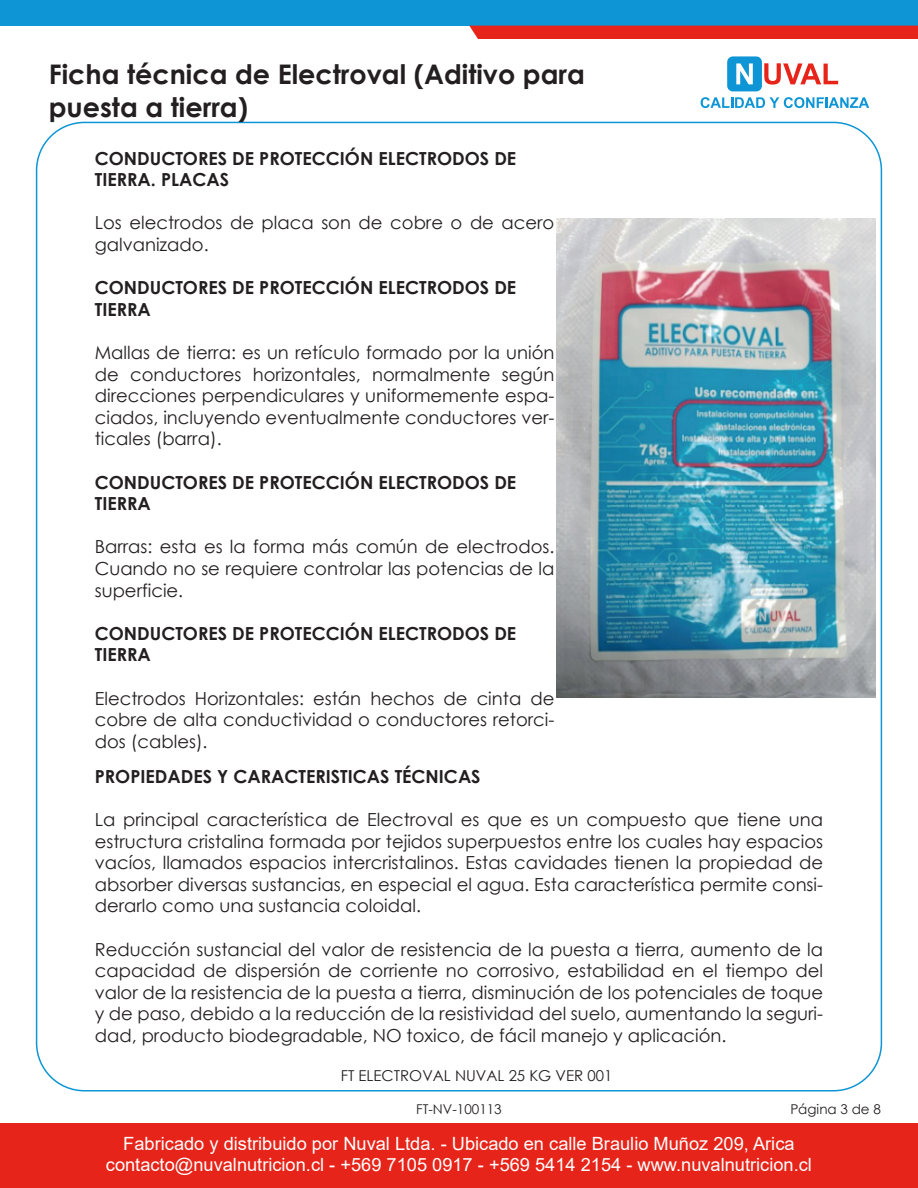
<style>
.page{position:relative;width:918px;height:1188px;background:#fff}
.page>*{position:absolute;margin:0;border:0;box-sizing:border-box;transform-origin:0 0}
.t1{font:700 27px/32.4px "Century Gothic";color:#231f20}
.t2{font:18.3px/21.9px "Arial";color:#fff;text-align:center}
.t3{font:18px/21.6px "Century Gothic";color:#231f20;text-align:justify}
.t4{font:700 18px/21.6px "Century Gothic";color:#231f20}
.t5{font:15px "Century Gothic";color:#231f20}
.t6{font:13.5px "Century Gothic";color:#231f20}
</style>
<div class="page">
<div style="left:0;top:0;width:918px;height:26px;background:#0d95d5"></div>
<div style="left:0;top:1124px;width:918px;height:64px;background:#e72419"></div>
<div style="left:469px;top:26px;width:449px;height:13px;background:#e72419"></div>
<div style="left:727px;top:56px;width:35px;height:35px;background:#0d95d5;border-radius:6px"></div>
<svg style="left:736px;top:63px;width:17px;height:21px"></svg>
<svg style="left:764px;top:63px;width:74px;height:22px"></svg>
<svg style="left:701px;top:97px;width:168px;height:11px"></svg>
<img style="left:556px;top:219px;width:319px;height:478px">
<h1 class="t1" style="left:49px;top:57px;width:538px">Ficha técnica de Electroval (Aditivo para puesta a tierra)</h1>
<p class="t4" style="left:95px;top:146px;width:423px">CONDUCTORES DE PROTECCIÓN ELECTRODOS DE<br>TIERRA. PLACAS</p>
<p class="t3" style="left:95px;top:212px;width:461px">Los electrodos de placa son de cobre o de acero galvanizado.</p>
<p class="t4" style="left:95px;top:276px;width:423px">CONDUCTORES DE PROTECCIÓN ELECTRODOS DE<br>TIERRA</p>
<p class="t3" style="left:95px;top:341px;width:461px">Mallas de tierra: es un retículo formado por la unión de conductores horizontales, normalmente según direcciones perpendiculares y uniformemente espa&shy;ciados, incluyendo eventualmente conductores ver&shy;ticales (barra).</p>
<p class="t4" style="left:95px;top:470px;width:423px">CONDUCTORES DE PROTECCIÓN ELECTRODOS DE<br>TIERRA</p>
<p class="t3" style="left:95px;top:536px;width:461px">Barras: esta es la forma más común de electrodos.<br>Cuando no se requiere controlar las potencias de la superficie.</p>
<p class="t4" style="left:95px;top:622px;width:423px">CONDUCTORES DE PROTECCIÓN ELECTRODOS DE<br>TIERRA</p>
<p class="t3" style="left:95px;top:687px;width:461px">Electrodos Horizontales: están hechos de cinta de cobre de alta conductividad o conductores retorci&shy;dos (cables).</p>
<p class="t4" style="left:95px;top:765px;width:387px">PROPIEDADES Y CARACTERISTICAS TÉCNICAS</p>
<p class="t3" style="left:95px;top:809px;width:730px">La principal característica de Electroval es que es un compuesto que tiene una estructura cristalina formada por tejidos superpuestos entre los cuales hay espacios vacíos, llamados espacios intercristalinos. Estas cavidades tienen la propiedad de absorber diversas sustancias, en especial el agua. Esta característica permite consi&shy;derarlo como una sustancia coloidal.</p>
<p class="t3" style="left:95px;top:938px;width:730px">Reducción sustancial del valor de resistencia de la puesta a tierra, aumento de la capacidad de dispersión de corriente no corrosivo, estabilidad en el tiempo del valor de la resistencia de la puesta a tierra, disminución de los potenciales de toque y de paso, debido a la reducción de la resistividad del suelo, aumentando la seguri&shy;dad, producto biodegradable, NO toxico, de fácil manejo y aplicación.</p>
<p class="t5" style="left:341px;top:1065px;width:273px">FT ELECTROVAL NUVAL 25 KG VER 001</p>
<p class="t6" style="left:416px;top:1099px;width:87px">FT-NV-100113</p>
<p class="t6" style="left:790px;top:1099px;width:92px">Página 3 de 8</p>
<p class="t2" style="left:106px;top:1132px;width:708px">Fabricado y distribuido por Nuval Ltda. - Ubicado en calle Braulio Muñoz 209, Arica contacto@nuvalnutricion.cl - +569 7105 0917 - +569 5414 2154 - www.nuvalnutricion.cl</p>
</div>
